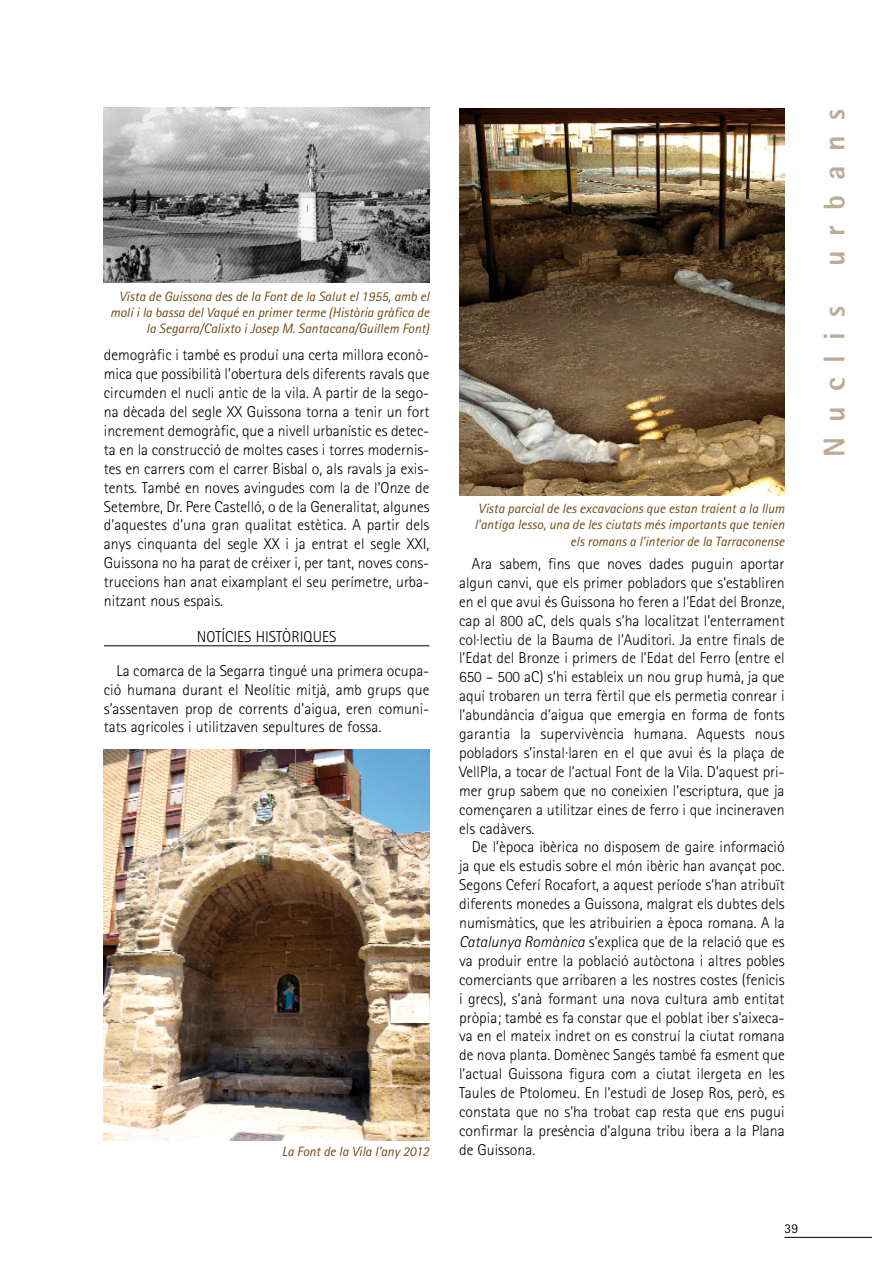
<style>
.page{position:relative;width:893px;height:1263px;background:#fff}
.page>*{position:absolute;margin:0;border:0;box-sizing:border-box;transform-origin:0 0}
.t1{font:800 30px "Rotis Sans Serif";letter-spacing:.5em;color:#bdab99}
.t2{font:300 15.75px/18.9px "Rotis Sans Serif";color:#000;text-align:justify}
.t3{font:italic 13.5px/16.2px "Rotis Sans Serif";color:#734813;text-align:right}
.t4{font:13.5px "Rotis Sans Serif";color:#000}
.s1{font-style:italic}
</style>
<div class="page">
<svg style="left:784px;top:1237px;width:88px;height:1px"></svg>
<svg style="left:103px;top:645px;width:327px;height:1px"></svg>
<img style="left:104px;top:749px;width:325px;height:391px">
<img style="left:459px;top:109px;width:325px;height:386px">
<img style="left:104px;top:107px;width:325px;height:175px">
<p class="t3" style="left:110px;top:289px;width:321px">Vista de Guissona des de la Font de la Salut el 1955, amb el molí i la bassa del Vaqué en primer terme (Història gràfica de la Segarra/Calixto i Josep M. Santacana/Guillem Font)</p>
<p class="t2" style="left:104px;top:347px;width:327px">demogràfic i també es produí una certa millora econò&shy;mica que possibilità l’obertura dels diferents ravals que circumden el nucli antic de la vila. A partir de la sego&shy;na dècada del segle XX Guissona torna a tenir un fort increment demogràfic, que a nivell urbanístic es detec&shy;ta en la construcció de moltes cases i torres modernis&shy;tes en carrers com el carrer Bisbal o, als ravals ja exis&shy;tents. També en noves avingudes com la de l’Onze de Setembre, Dr. Pere Castelló, o de la Generalitat, algunes d’aquestes d’una gran qualitat estètica. A partir dels anys cinquanta del segle XX i ja entrat el segle XXI, Guissona no ha parat de créixer i, per tant, noves cons&shy;truccions han anat eixamplant el seu perímetre, urba&shy;nitzant nous espais.</p>
<p class="t2" style="left:117px;top:622px;width:314px;line-height:33.6px;text-indent:80px">NOTÍCIES HISTÒRIQUES<br>La comarca de la Segarra tingué una primera ocupa-</p>
<p class="t2" style="left:104px;top:681px;width:327px">ció humana durant el Neolític mitjà, amb grups que s’assentaven prop de corrents d’aigua, eren comuni&shy;tats agrícoles i utilitzaven sepultures de fossa.</p>
<p class="t3" style="left:474px;top:502px;width:312px">Vista parcial de les excavacions que estan traient a la llum l’antiga Iesso, una de les ciutats més importants que tenien els romans a l’interior de la Tarraconense</p>
<p class="t2" style="left:459px;top:556px;width:327px;text-indent:13px">Ara sabem, fins que noves dades puguin aportar algun canvi, que els primer pobladors que s’establiren en el que avui és Guissona ho feren a l’Edat del Bronze, cap al 800 aC, dels quals s’ha localitzat l’enterrament col·lectiu de la Bauma de l’Auditori. Ja entre finals de l’Edat del Bronze i primers de l’Edat del Ferro (entre el 650 – 500 aC) s’hi estableix un nou grup humà, ja que aquí trobaren un terra fèrtil que els permetia conrear i l’abundància d’aigua que emergia en forma de fonts garantia la supervivència humana. Aquests nous pobladors s’instal·laren en el que avui és la plaça de VellPla, a tocar de l’actual Font de la Vila. D’aquest pri&shy;mer grup sabem que no coneixien l’escriptura, que ja començaren a utilitzar eines de ferro i que incineraven els cadàvers.</p>
<p class="t2" style="left:459px;top:839px;width:327px;text-indent:13px">De l’època ibèrica no disposem de gaire informació ja que els estudis sobre el món ibèric han avançat poc.<br>Segons Ceferí Rocafort, a aquest període s’han atribuït diferents monedes a Guissona, malgrat els dubtes dels numismàtics, que les atribuirien a època romana. A la <span class="s1">Catalunya Romànica</span> s’explica que de la relació que es va produir entre la població autòctona i altres pobles comerciants que arribaren a les nostres costes (fenicis i grecs), s’anà formant una nova cultura amb entitat pròpia; també es fa constar que el poblat iber s’aixeca&shy;va en el mateix indret on es construí la ciutat romana de nova planta. Domènec Sangés també fa esment que l’actual Guissona figura com a ciutat ilergeta en les Taules de Ptolomeu. En l’estudi de Josep Ros, però, es constata que no s’ha trobat cap resta que ens pugui confirmar la presència d’alguna tribu ibera a la Plana</p>
<p class="t3" style="left:282px;top:1145px;width:149px">La Font de la Vila l’any 2012</p>
<p class="t2" style="left:459px;top:1142px;width:78px">de Guissona.</p>
<p class="t4" style="left:784px;top:1224px;width:15px">39</p>
<h1 class="t1" style="left:823px;top:266px;width:159px;rotate:-90deg">urbans</h1>
<h1 class="t1" style="left:823px;top:457px;width:152px;rotate:-90deg">Nuclis</h1>
</div>
